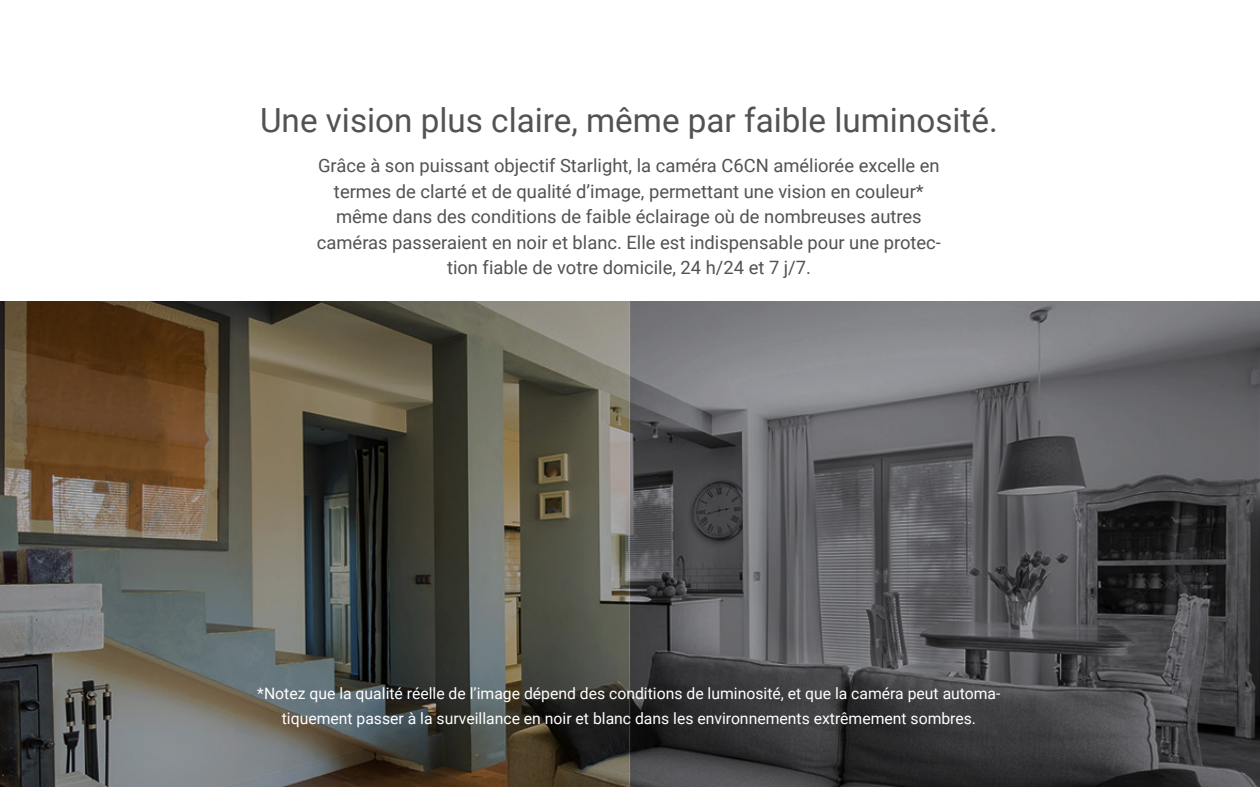
<style>
.page{position:relative;width:1260px;height:788px;background:#fff}
.page>*{position:absolute;margin:0;border:0;box-sizing:border-box;transform-origin:0 0}
.t1{font:33.25px "Roboto";color:#525253}
.t2{font:18.38px/25.6px "Roboto";color:#525253;text-align:center}
.t3{font:15.75px/25.6px "Roboto";color:#fff;text-align:center}
</style>
<div class="page">
<img style="left:0;top:302px;width:1259px;height:484px">
<h1 class="t1" style="left:260px;top:97px;width:739px">Une vision plus claire, même par faible luminosité.</h1>
<p class="t2" style="left:317px;top:152px;width:626px">Grâce à son puissant objectif Starlight, la caméra C6CN améliorée excelle en termes de clarté et de qualité d’image, permettant une vision en couleur* même dans des conditions de faible éclairage où de nombreuses autres caméras passeraient en noir et blanc. Elle est indispensable pour une protec&shy;tion fiable de votre domicile, 24 h/24 et 7 j/7.</p>
<p class="t3" style="left:257px;top:679px;width:745px">*Notez que la qualité réelle de l’image dépend des conditions de luminosité, et que la caméra peut automa&shy;tiquement passer à la surveillance en noir et blanc dans les environnements extrêmement sombres.</p>
</div>
